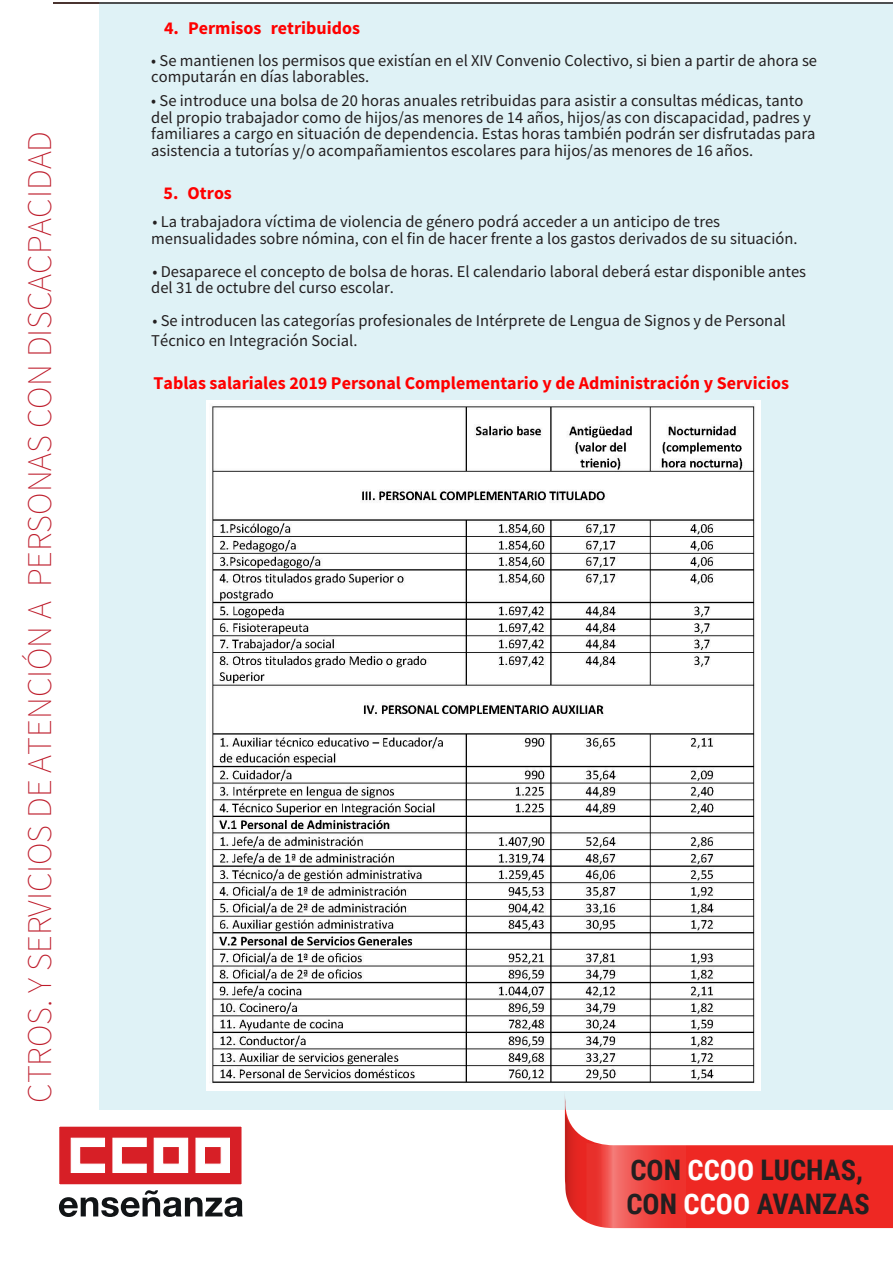
<style>
.page{position:relative;width:893px;height:1263px;background:#fff}
.page>*{position:absolute;margin:0;border:0;box-sizing:border-box;transform-origin:0 0}
.t1{font:200 34.5px "Source Sans Pro";color:#be1d2c}
.t2{font:700 28.35px/34px "Roboto Condensed";color:#231f20}
.t3{font:700 18px "Source Sans Pro";color:#f00}
.t4{font:16.5px/16.5px "Source Sans Pro";color:#231f20}
.s1{color:#fff}
</style>
<div class="page">
<hr style="left:54px;top:3px;width:839px;height:1px;background:#4a3430">
<div style="left:686px;top:1145px;width:207px;height:83px;background:#ee2823"></div>
<svg style="left:602px;top:1144px;width:84px;height:84px;background:#f04e4a"></svg>
<svg style="left:565px;top:1110px;width:37px;height:118px"></svg>
<div style="left:99px;top:3px;width:794px;height:1107px;background:#dff2f6"></div>
<div style="left:57px;top:1124px;width:187px;height:63px;background:#d71f26;border:2px solid #fff"></div>
<svg style="left:70px;top:1137px;width:35px;height:36px"></svg>
<svg style="left:112px;top:1137px;width:35px;height:36px"></svg>
<svg style="left:153px;top:1137px;width:36px;height:36px"></svg>
<svg style="left:195px;top:1137px;width:35px;height:36px"></svg>
<svg style="left:59px;top:1190px;width:184px;height:27px"></svg>
<img style="left:206px;top:401px;width:554px;height:689px">
<h1 class="t1" style="left:19px;top:1103px;width:973px;rotate:-90deg">CTROS. Y SERVICIOS DE ATENCIÓN A PERSONAS CON DISCACPACIDAD</h1>
<p class="t3" style="left:164px;top:16px;width:197px">4. Permisos retribuidos</p>
<p class="t4" style="left:151px;top:52px;width:667px">• Se mantienen los permisos que existían en el XIV Convenio Colectivo, si bien a partir de ahora se computarán en días laborables.</p>
<p class="t4" style="left:151px;top:93px;width:666px">• Se introduce una bolsa de 20 horas anuales retribuidas para asistir a consultas médicas, tanto del propio trabajador como de hijos/as menores de 14 años, hijos/as con discapacidad, padres y familiares a cargo en situación de dependencia. Estas horas también podrán ser disfrutadas para asistencia a tutorías y/o acompañamientos escolares para hijos/as menores de 16 años.</p>
<p class="t3" style="left:164px;top:181px;width:70px">5. Otros</p>
<p class="t4" style="left:151px;top:214px;width:648px">• La trabajadora víctima de violencia de género podrá acceder a un anticipo de tres mensualidades sobre nómina, con el fin de hacer frente a los gastos derivados de su situación.</p>
<p class="t4" style="left:151px;top:263px;width:656px">• Desaparece el concepto de bolsa de horas. El calendario laboral deberá estar disponible antes del 31 de octubre del curso escolar.</p>
<p class="t4" style="left:151px;top:311px;width:636px;line-height:19.8px">• Se introducen las categorías profesionales de Intérprete de Lengua de Signos y de Personal<br>Técnico en Integración Social.</p>
<p class="t3" style="left:154px;top:370px;width:637px">Tablas salariales 2019 Personal Complementario y de Administración y Servicios</p>
<h2 class="t2" style="left:626px;top:1152px;width:245px">CON <span class="s1">CCOO</span> LUCHAS,<br>CON <span class="s1">CCOO</span> AVANZAS</h2>
</div>
